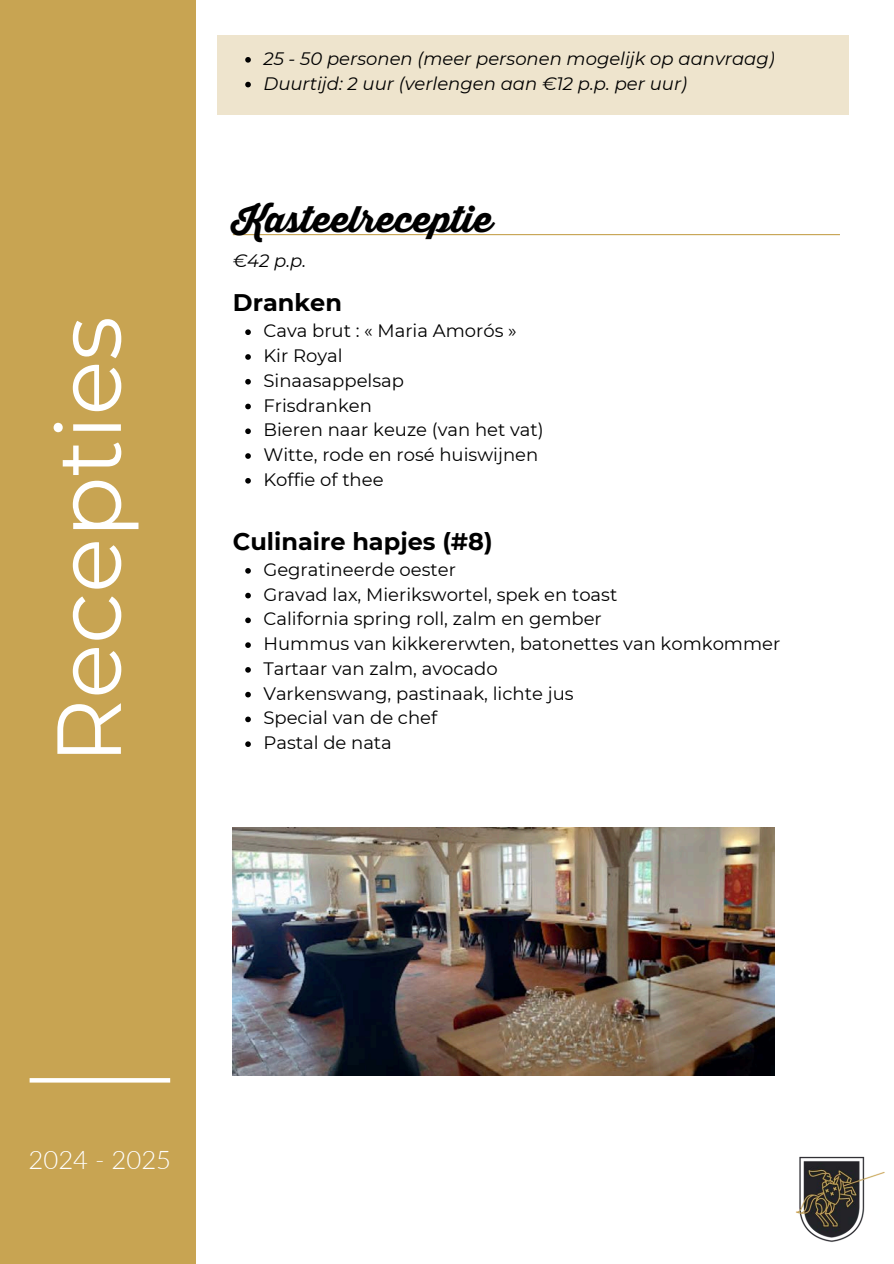
<style>
.page{position:relative;width:894px;height:1264px;background:#fff}
.page>*{position:absolute;margin:0;border:0;box-sizing:border-box;transform-origin:0 0}
.t1{font:90.6px "Montserrat";color:#fff}
.t2{font:36px "Thirsty Script Extrabold Demo";color:#000}
.t3{font:300 25.65px "Lato";color:#fff}
.t4{font:700 24px "Montserrat";color:#000}
.t5{font:18px "Montserrat";color:#000}
.t6{font:italic 18px "Montserrat";color:#000}
</style>
<div class="page">
<div style="left:0;top:0;width:195px;height:1263px;background:#c8a452"></div>
<svg style="left:30px;top:1078px;width:140px;height:4px"></svg>
<img style="left:795px;top:1156px;width:90px;height:86px">
<hr style="left:233px;top:234px;width:606px;height:1px;background:#c7a351">
<svg style="left:245px;top:329px;width:6px;height:6px"></svg>
<svg style="left:245px;top:354px;width:6px;height:6px"></svg>
<svg style="left:245px;top:379px;width:6px;height:5px"></svg>
<svg style="left:245px;top:403px;width:6px;height:6px"></svg>
<svg style="left:245px;top:428px;width:6px;height:6px"></svg>
<svg style="left:245px;top:453px;width:6px;height:6px"></svg>
<svg style="left:245px;top:478px;width:6px;height:5px"></svg>
<svg style="left:245px;top:568px;width:6px;height:5px"></svg>
<svg style="left:245px;top:592px;width:6px;height:6px"></svg>
<svg style="left:245px;top:617px;width:6px;height:6px"></svg>
<svg style="left:245px;top:642px;width:6px;height:6px"></svg>
<svg style="left:245px;top:667px;width:6px;height:5px"></svg>
<svg style="left:245px;top:691px;width:6px;height:6px"></svg>
<svg style="left:245px;top:716px;width:6px;height:6px"></svg>
<svg style="left:245px;top:741px;width:6px;height:6px"></svg>
<div style="left:217px;top:35px;width:631px;height:80px;background:#eee4cd"></div>
<svg style="left:245px;top:57px;width:6px;height:6px"></svg>
<svg style="left:245px;top:82px;width:6px;height:5px"></svg>
<img style="left:233px;top:827px;width:541px;height:248px">
<h4 class="t1" style="left:33px;top:764px;width:449px;rotate:-90deg">Recepties</h4>
<p class="t6" style="left:263px;top:47px;width:512px">25 - 50 personen (meer personen mogelijk op aanvraag)</p>
<p class="t6" style="left:263px;top:72px;width:425px">Duurtijd: 2 uur (verlengen aan €12 p.p. per uur)</p>
<p class="t2" style="left:233px;top:198px;width:261px">Kasteelreceptie</p>
<p class="t6" style="left:233px;top:250px;width:75px">€42 p.p.</p>
<h2 class="t4" style="left:233px;top:288px;width:111px">Dranken</h2>
<p class="t5" style="left:263px;top:320px;width:255px">Cava brut : « Maria Amorós »</p>
<h3 class="t5" style="left:263px;top:344px;width:81px">Kir Royal</h3>
<p class="t5" style="left:263px;top:369px;width:142px">Sinaasappelsap</p>
<p class="t5" style="left:263px;top:394px;width:110px">Frisdranken</p>
<p class="t5" style="left:263px;top:419px;width:282px">Bieren naar keuze (van het vat)</p>
<p class="t5" style="left:263px;top:443px;width:276px">Witte, rode en rosé huiswijnen</p>
<p class="t5" style="left:263px;top:468px;width:122px">Koffie of thee</p>
<p class="t4" style="left:233px;top:527px;width:261px">Culinaire hapjes (#8)</p>
<p class="t5" style="left:263px;top:558px;width:194px">Gegratineerde oester</p>
<h3 class="t5" style="left:263px;top:583px;width:355px">Gravad lax, Mierikswortel, spek en toast</h3>
<p class="t5" style="left:263px;top:608px;width:340px">California spring roll, zalm en gember</p>
<p class="t5" style="left:263px;top:632px;width:518px">Hummus van kikkererwten, batonettes van komkommer</p>
<p class="t5" style="left:263px;top:657px;width:236px">Tartaar van zalm, avocado</p>
<p class="t5" style="left:263px;top:682px;width:311px">Varkenswang, pastinaak, lichte jus</p>
<p class="t5" style="left:263px;top:707px;width:175px">Special van de chef</p>
<p class="t5" style="left:263px;top:731px;width:130px">Pastal de nata</p>
<p class="t3" style="left:29px;top:1143px;width:144px">2024 - 2025</p>
</div>
